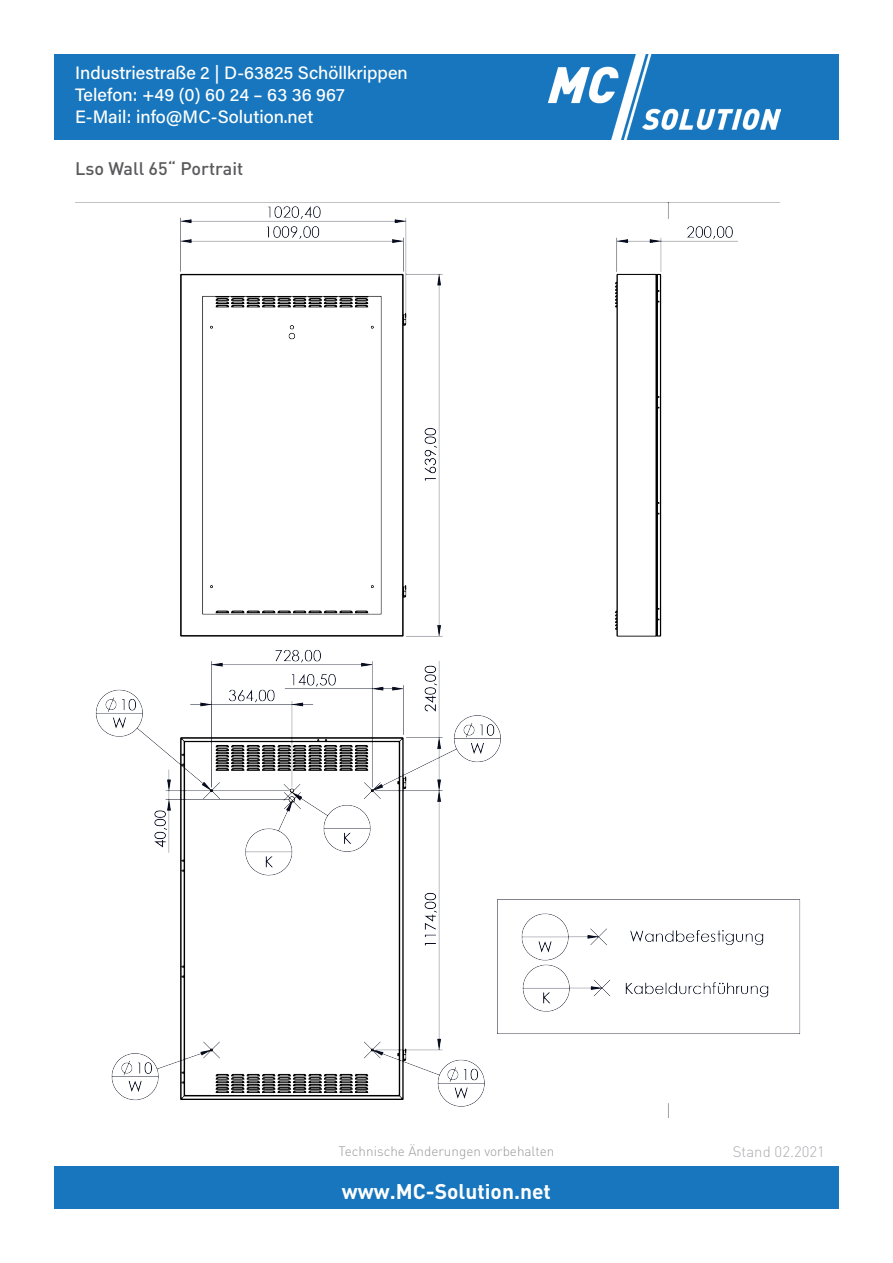
<style>
.page{position:relative;width:893px;height:1263px;background:#fff}
.page>*{position:absolute;margin:0;border:0;box-sizing:border-box;transform-origin:0 0}
.t1{font:700 21px "DINOT";color:#fff}
.t2{font:18px/21.6px "Acumin Variable Concept";color:#fff}
.t3{font:500 18px "DINOT";color:#5a5a5d}
.t4{font:300 15px "DINOT";color:#acadb1}
.t5{font:300 13.5px "DINOT";color:#97999c}
</style>
<div class="page">
<div style="left:54px;top:54px;width:785px;height:85px;background:#1776bd"></div>
<img style="left:549px;top:54px;width:231px;height:85px">
<div style="left:54px;top:1166px;width:785px;height:43px;background:#1776bd"></div>
<img style="left:95px;top:203px;width:706px;height:914px">
<p class="t2" style="left:75px;top:62px;width:334px">Industriestraße 2 | D-63825 Schöllkrippen<br>Telefon: +49 (0) 60 24 – 63 36 967<br>E-Mail: info@MC-Solution.net</p>
<p class="t3" style="left:75px;top:157px;width:170px">Lso Wall 65“ Portrait</p>
<p class="t5" style="left:338px;top:1141px;width:217px">Technische Änderungen vorbehalten</p>
<p class="t4" style="left:733px;top:1141px;width:94px">Stand 02.2021</p>
<p class="t1" style="left:342px;top:1177px;width:210px">www.MC-Solution.net</p>
</div>
